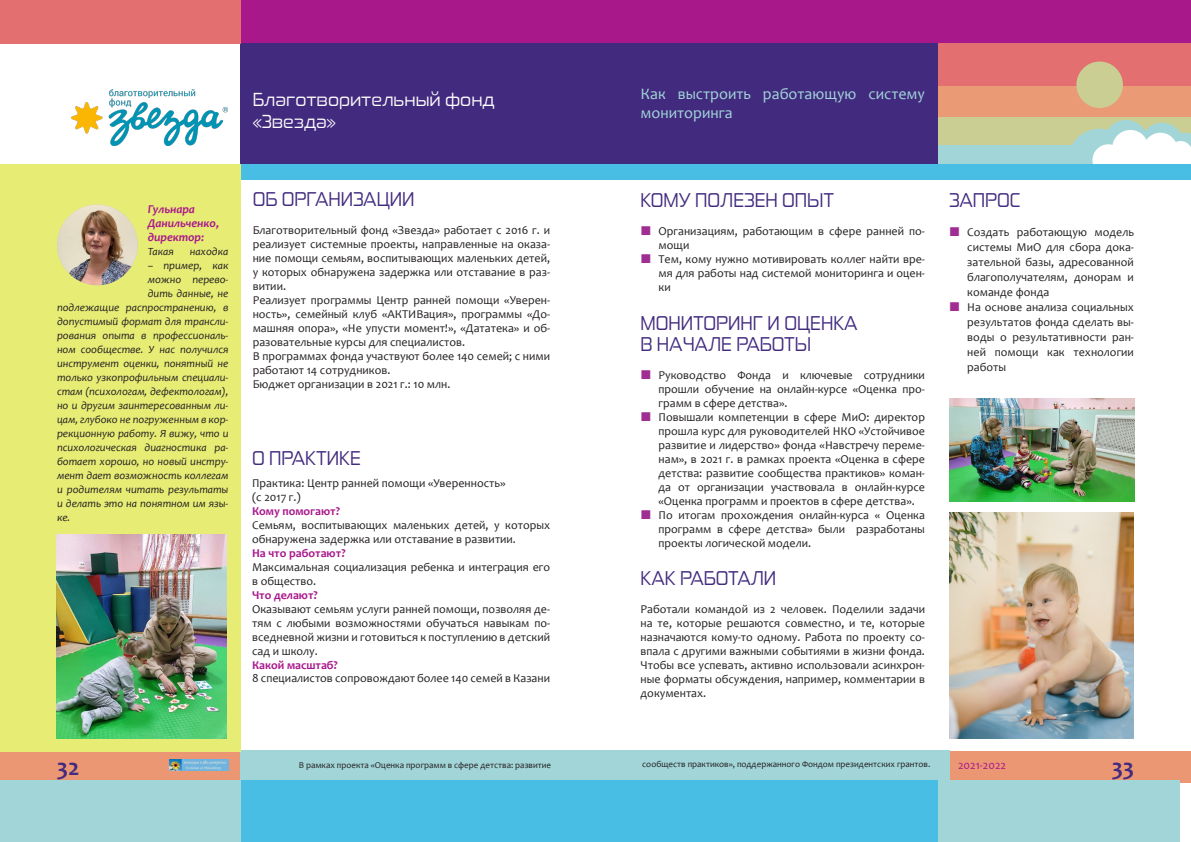
<style>
.page{position:relative;width:1191px;height:842px;background:#fff}
.page>*{position:absolute;margin:0;border:0;box-sizing:border-box;transform-origin:0 0}
.t1{font:700 24px "Candara";color:#422b7f}
.Заголовок_1{font:19px/20.9px "Zekton Rg";color:#422b7f}
.Заголовок_осн{font:18px/21.6px "Zekton Rg";color:#fff}
.t2{font:16px/19.2px "Candara";color:#a2d5d8}
.Основной_текст{font:12px/14px "Candara";color:#231f20;text-align:justify}
.Основной_текст-2{font:700 12px "Candara";color:#a9188b}
.Основной_текст-3{font:italic 700 12px/14px "Candara";color:#a9188b}
.t3{font:12px "Candara";color:#a9188b}
.Основной_текст-4{font:italic 11px "Candara";color:#231f20}
.Основной_текст-5{font:9px "Candara";color:#231f20}
.s1{font-family:"Inter";color:#9f2e92}
</style>
<div class="page">
<div style="left:949px;top:751px;width:242px;height:32px;background:#ec9774"></div>
<div style="left:0;top:751px;width:241px;height:32px;background:#ec9774"></div>
<div style="left:240px;top:750px;width:709px;height:30px;background:#a2d5d8"></div>
<div style="left:240px;top:0;width:698px;height:172px;background:#422b7f"></div>
<div style="left:0;top:172px;width:240px;height:579px;background:#e7ec75"></div>
<img style="left:71px;top:89px;width:156px;height:57px">
<img style="left:57px;top:205px;width:81px;height:80px;border-radius:40px">
<div style="left:0;top:0;width:950px;height:43px;background:#a9188b"></div>
<div style="left:0;top:0;width:240px;height:43px;background:#e36f70"></div>
<div style="left:0;top:781px;width:241px;height:61px;background:#a2d5d8"></div>
<img style="left:169px;top:759px;width:60px;height:11px">
<div style="left:241px;top:781px;width:709px;height:61px;background:#48bee4"></div>
<div style="left:938px;top:781px;width:241px;height:61px;background:#a2d5d8"></div>
<div style="left:951px;top:0;width:240px;height:43px;background:#a9188b"></div>
<div style="left:938px;top:85px;width:253px;height:38px;background:#ea9a75"></div>
<div style="left:938px;top:141px;width:252px;height:23px;background:#a2d5d8"></div>
<div style="left:938px;top:117px;width:253px;height:28px;background:#cace93"></div>
<div style="left:938px;top:43px;width:253px;height:43px;background:#e36f70"></div>
<div style="left:950px;top:0;width:241px;height:42px;background:#a9188b"></div>
<div style="left:1076px;top:62px;width:47px;height:46px;background:#cace93;border-radius:50%"></div>
<div style="left:1068px;top:129px;width:62px;height:61px;background:#a2d5d8;border-radius:50%"></div>
<div style="left:1104px;top:120px;width:43px;height:42px;background:#a2d5d8;border-radius:50%"></div>
<div style="left:1140px;top:123px;width:43px;height:42px;background:#a2d5d8;border-radius:50%"></div>
<div style="left:1092px;top:144px;width:32px;height:32px;background:#fff;border-radius:50%"></div>
<div style="left:1112px;top:130px;width:36px;height:36px;background:#fff;border-radius:50%"></div>
<svg style="left:1152px;top:133px;width:39px;height:21px"></svg>
<div style="left:1143px;top:133px;width:34px;height:34px;background:#fff;border-radius:50%"></div>
<div style="left:1110px;top:154px;width:80px;height:12px;background:#fff"></div>
<div style="left:241px;top:164px;width:950px;height:16px;background:#48bee4"></div>
<div style="left:241px;top:180px;width:950px;height:19px;background:#fff"></div>
<div style="left:0;top:164px;width:240px;height:16px;background:#e7ec75"></div>
<img style="left:57px;top:534px;width:170px;height:205px">
<img style="left:949px;top:398px;width:185px;height:104px">
<img style="left:949px;top:512px;width:185px;height:227px">
<p class="Заголовок_осн" style="left:253px;top:88px;width:243px">Благотворительный фонд «Звезда»</p>
<p class="Основной_текст-3" style="left:148px;top:202px;width:73px">Гульнара<br>Данильченко, директор:</p>
<p class="Основной_текст-4" style="left:148px;top:245px;width:28px">Такая</p>
<p class="Основной_текст-4" style="left:190px;top:245px;width:40px">находка</p>
<p class="Основной_текст-4" style="left:148px;top:259px;width:82px">– пример, как</p>
<p class="Основной_текст-4" style="left:148px;top:273px;width:82px">можно перево-</p>
<p class="Основной_текст-4" style="left:148px;top:287px;width:82px">дить данные, не</p>
<p class="Основной_текст-4" style="left:57px;top:301px;width:173px">подлежащие распространению, в</p>
<p class="Основной_текст-4" style="left:57px;top:315px;width:173px">допустимый формат для трансли-</p>
<p class="Основной_текст-4" style="left:57px;top:329px;width:173px">рования опыта в профессиональ-</p>
<p class="Основной_текст-4" style="left:57px;top:343px;width:173px">ном сообществе. У нас получился</p>
<p class="Основной_текст-4" style="left:57px;top:357px;width:173px">инструмент оценки, понятный не</p>
<p class="Основной_текст-4" style="left:57px;top:371px;width:173px">только узкопрофильным специали-</p>
<p class="Основной_текст-4" style="left:57px;top:385px;width:173px">стам (психологам, дефектологам),</p>
<p class="Основной_текст-4" style="left:57px;top:399px;width:173px">но и другим заинтересованным ли-</p>
<p class="Основной_текст-4" style="left:57px;top:413px;width:173px">цам, глубоко не погруженным в кор-</p>
<p class="Основной_текст-4" style="left:57px;top:427px;width:173px">рекционную работу. Я вижу, что и</p>
<p class="Основной_текст-4" style="left:57px;top:441px;width:173px">психологическая диагностика ра-</p>
<p class="Основной_текст-4" style="left:57px;top:455px;width:173px">ботает хорошо, но новый инстру-</p>
<p class="Основной_текст-4" style="left:57px;top:469px;width:173px">мент дает возможность коллегам</p>
<p class="Основной_текст-4" style="left:57px;top:483px;width:173px">и родителям читать результаты</p>
<p class="Основной_текст-4" style="left:57px;top:497px;width:173px">и делать это на понятном им язы-</p>
<p class="Основной_текст-4" style="left:57px;top:511px;width:15px">ке.</p>
<p class="Заголовок_1" style="left:253px;top:188px;width:163px">ОБ ОРГАНИЗАЦИИ</p>
<p class="Основной_текст" style="left:253px;top:223px;width:299px">Благотворительный фонд «Звезда» работает с 2016 г. и реализует системные проекты, направленные на оказа&shy;ние помощи семьям, воспитывающих маленьких детей, у которых обнаружена задержка или отставание в раз&shy;витии.</p>
<p class="Основной_текст" style="left:253px;top:293px;width:299px">Реализует программы Центр ранней помощи «Уверен&shy;ность», семейный клуб «АКТИВация», программы «До&shy;машняя опора», «Не упусти момент!», «Дататека» и об&shy;разовательные курсы для специалистов.</p>
<p class="Основной_текст" style="left:253px;top:349px;width:299px">В программах фонда участвуют более 140 семей; с ними работают 14 сотрудников.</p>
<p class="Основной_текст" style="left:253px;top:377px;width:199px">Бюджет организации в 2021 г.: 10 млн.</p>
<p class="Заголовок_1" style="left:252px;top:447px;width:110px">О ПРАКТИКЕ</p>
<p class="Основной_текст" style="left:252px;top:476px;width:255px">Практика: Центр ранней помощи «Уверенность» (с 2017 г.)</p>
<p class="Основной_текст-2" style="left:252px;top:504px;width:89px">Кому помогают?</p>
<p class="Основной_текст" style="left:252px;top:518px;width:299px">Семьям, воспитывающих маленьких детей, у которых обнаружена задержка или отставание в развитии.</p>
<p class="Основной_текст-2" style="left:252px;top:546px;width:95px">На что работают?</p>
<p class="Основной_текст" style="left:252px;top:560px;width:299px">Максимальная социализация ребенка и интеграция его в общество.</p>
<p class="Основной_текст-2" style="left:252px;top:588px;width:67px">Что делают?</p>
<p class="Основной_текст" style="left:252px;top:602px;width:299px">Оказывают семьям услуги ранней помощи, позволяя де&shy;тям с любыми возможностями обучаться навыкам по&shy;вседневной жизни и готовиться к поступлению в детский сад и школу.</p>
<p class="Основной_текст-2" style="left:252px;top:658px;width:87px">Какой масштаб?</p>
<p class="Основной_текст" style="left:252px;top:671px;width:299px">8 специалистов сопровождают более 140 семей в Казани</p>
<p class="t2" style="left:640px;top:84px;width:286px">Как выстроить работающую систему мониторинга</p>
<p class="Заголовок_1" style="left:640px;top:189px;width:195px">КОМУ ПОЛЕЗЕН ОПЫТ</p>
<p class="Основной_текст" style="left:658px;top:224px;width:268px;text-indent:-18px"><span class="s1">■</span> Организациям, работающим в сфере ранней по&shy;мощи</p>
<p class="Основной_текст" style="left:658px;top:252px;width:268px;text-indent:-18px"><span class="s1">■</span> Тем, кому нужно мотивировать коллег найти вре&shy;мя для работы над системой мониторинга и оцен&shy;ки</p>
<p class="Заголовок_1" style="left:640px;top:312px;width:219px">МОНИТОРИНГ И ОЦЕНКА<br>В НАЧАЛЕ РАБОТЫ</p>
<p class="Основной_текст" style="left:658px;top:368px;width:268px;text-indent:-18px"><span class="s1">■</span> Руководство Фонда и ключевые сотрудники прошли обучение на онлайн-курсе «Оценка про&shy;грамм в сфере детства».</p>
<p class="Основной_текст" style="left:658px;top:410px;width:268px;text-indent:-18px"><span class="s1">■</span> Повышали компетенции в сфере МиО: директор прошла курс для руководителей НКО «Устойчивое развитие и лидерство» фонда «Навстречу переме&shy;нам», в 2021 г. в рамках проекта «Оценка в сфере детства: развитие сообщества практиков» коман&shy;да от организации участвовала в онлайн-курсе «Оценка программ и проектов в сфере детства».</p>
<p class="Основной_текст" style="left:658px;top:508px;width:268px;text-indent:-18px"><span class="s1">■</span> По итогам прохождения онлайн-курса « Оценка программ в сфере детства» были разработаны проекты логической модели.</p>
<p class="Заголовок_1" style="left:640px;top:567px;width:137px">КАК РАБОТАЛИ</p>
<p class="Основной_текст" style="left:640px;top:602px;width:286px">Работали командой из 2 человек. Поделили задачи на те, которые решаются совместно, и те, которые назначаются кому-то одному. Работа по проекту со&shy;впала с другими важными событиями в жизни фонда.<br>Чтобы все успевать, активно использовали асинхрон&shy;ные форматы обсуждения, например, комментарии в документах.</p>
<p class="Заголовок_1" style="left:949px;top:189px;width:73px">ЗАПРОС</p>
<p class="Основной_текст" style="left:967px;top:225px;width:168px;line-height:15px;text-indent:-18px"><span class="s1">■</span> Создать работающую модель системы МиО для сбора дока&shy;зательной базы, адресованной благополучателям, донорам и команде фонда</p>
<p class="Основной_текст" style="left:967px;top:300px;width:168px;line-height:15px;text-indent:-18px"><span class="s1">■</span> На основе анализа социальных результатов фонда сделать вы&shy;воды о результативности ран&shy;ней помощи как технологии работы</p>
<p class="Основной_текст-5" style="left:642px;top:758px;width:289px">сообществ практиков», поддержанного Фондом президентских грантов.</p>
<p class="Основной_текст-5" style="left:299px;top:759px;width:254px">В рамках проекта «Оценка программ в сфере детства: развитие</p>
<h1 class="t1" style="left:57px;top:752px;width:24px">32</h1>
<p class="t3" style="left:958px;top:758px;width:50px">2021-2022</p>
<h1 class="t1" style="left:1111px;top:752px;width:24px">33</h1>
</div>
